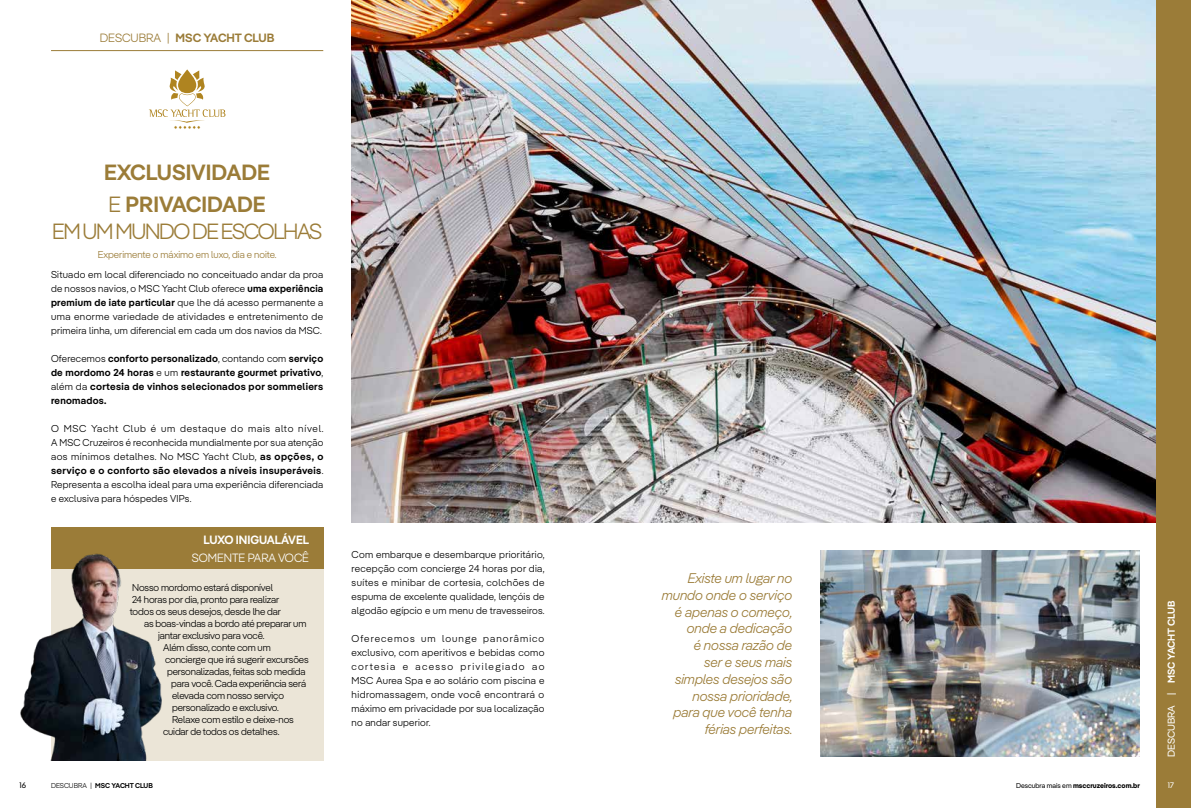
<style>
.page{position:relative;width:1191px;height:808px;background:#fff}
.page>*{position:absolute;margin:0;border:0;box-sizing:border-box;transform-origin:0 0}
.t1{font:600 22px/32.1px "MSC Pangea";color:#9b7c38}
.t2{font:300 22px "MSC Pangea";letter-spacing:-.06em;color:#9b7c38}
.t3{font:italic 300 14px/16.8px "MSC Pangea";color:#9b7c38;text-align:right}
.t4{font:600 12px "MSC Pangea";color:#9b7c38}
.t5{font:600 12px "MSC Pangea";color:#fff}
.t6{font:300 12px "MSC Pangea";color:#fff}
.t7{font:300 10px/14px "MSC Pangea";letter-spacing:-.01em;color:#000;text-align:justify}
.t8{font:600 10px/14px "MSC Pangea";letter-spacing:.03em;color:#000;text-align:justify}
.t9{font:300 10px "MSC Pangea";color:#9b7c38}
.t10{font:600 10px "MSC Pangea";color:#fff}
.t11{font:8px "MSC Pangea";color:#fff}
.t12{font:8px "MSC Pangea";color:#000}
.t13{font:700 7px "MSC Pangea";color:#000}
.t14{font:600 7px "MSC Pangea";color:#000}
.t15{font:300 7px "MSC Pangea";color:#000}
.s1{font-weight:300}
.s2{font-weight:600}
.s3{font-weight:400}
</style>
<div class="page">
<img style="left:351px;top:0;width:806px;height:522px">
<img style="left:820px;top:550px;width:320px;height:207px">
<hr style="left:51px;top:50px;width:272px;height:1px;background:#9b7c38">
<svg style="left:149px;top:70px;width:76px;height:59px"></svg>
<div style="left:51px;top:527px;width:272px;height:234px;background:#ebe5d7"></div>
<div style="left:51px;top:527px;width:272px;height:43px;background:#9b7c38"></div>
<img style="left:20px;top:553px;width:149px;height:208px">
<div style="left:1157px;top:0;width:34px;height:808px;background:#9b7c38"></div>
<p class="t4" style="left:100px;top:29px;width:176px"><span class="s1">DESCUBRA |</span> MSC YACHT CLUB</p>
<h1 class="t1" style="left:104px;top:155px;width:167px">EXCLUSIVIDADE<br><span class="s1">E</span> PRIVACIDADE</h1>
<h1 class="t2" style="left:52px;top:215px;width:271px">EM UM MUNDO DE ESCOLHAS</h1>
<p class="t9" style="left:98px;top:248px;width:180px">Experimente o máximo em luxo, dia e noite.</p>
<p class="t7" style="left:51px;top:267px;width:274px">Situado em local diferenciado no conceituado andar da proa de nossos navios, o MSC Yacht Club oferece <span class="s2">uma experiência premium de iate particular</span> que lhe dá acesso permanente a uma enorme variedade de atividades e entretenimento de primeira linha, um diferencial em cada um dos navios da MSC.</p>
<p class="t8" style="left:51px;top:351px;width:274px"><span class="s1">Oferecemos</span> conforto personalizado<span class="s1">, contando com</span> serviço de mordomo 24 horas <span class="s1">e um</span> restaurante gourmet privativo<span class="s1">, além da</span> cortesia de vinhos selecionados por sommeliers renomados.</p>
<p class="t7" style="left:51px;top:421px;width:274px">O MSC Yacht Club é um destaque do mais alto nível.<br>A MSC Cruzeiros é reconhecida mundialmente por sua atenção aos mínimos detalhes. No MSC Yacht Club, <span class="s2">as opções, o serviço e o conforto são elevados a níveis insuperáveis</span>.<br>Representa a escolha ideal para uma experiência diferenciada e exclusiva para hóspedes VIPs.</p>
<p class="t5" style="left:203px;top:531px;width:107px">LUXO INIGUALÁVEL</p>
<p class="t6" style="left:192px;top:549px;width:119px">SOMENTE PARA VOCÊ</p>
<p class="t7" style="left:132px;top:580px;width:142px">Nosso mordomo estará disponível</p>
<p class="t7" style="left:132px;top:592px;width:149px">24 horas por dia, pronto para realizar</p>
<p class="t7" style="left:130px;top:604px;width:153px">todos os seus desejos, desde lhe dar</p>
<p class="t7" style="left:144px;top:616px;width:164px">as boas-vindas a bordo até preparar um</p>
<p class="t7" style="left:158px;top:628px;width:108px">jantar exclusivo para você.</p>
<p class="t7" style="left:163px;top:640px;width:109px">Além disso, conte com um</p>
<p class="t7" style="left:165px;top:652px;width:145px">concierge que irá sugerir excursões</p>
<p class="t7" style="left:167px;top:664px;width:140px">personalizadas, feitas sob medida</p>
<p class="t7" style="left:171px;top:676px;width:136px">para você. Cada experiência será</p>
<p class="t7" style="left:172px;top:688px;width:113px">elevada com nosso serviço</p>
<p class="t7" style="left:172px;top:700px;width:108px">personalizado e exclusivo.</p>
<p class="t7" style="left:172px;top:712px;width:123px">Relaxe com estilo e deixe-nos</p>
<p class="t7" style="left:163px;top:724px;width:118px">cuidar de todos os detalhes.</p>
<p class="t7" style="left:351px;top:547px;width:194px">Com embarque e desembarque prioritário, recepção com concierge 24 horas por dia, suítes e minibar de cortesia, colchões de espuma de excelente qualidade, lençóis de algodão egípcio e um menu de travesseiros.</p>
<p class="t7" style="left:351px;top:631px;width:194px">Oferecemos um lounge panorâmico exclusivo, com aperitivos e bebidas como cortesia e acesso privilegiado ao MSC Aurea Spa e ao solário com piscina e hidromassagem, onde você encontrará o máximo em privacidade por sua localização no andar superior.</p>
<h2 class="t3" style="left:662px;top:569px;width:132px">Existe um lugar no mundo onde o serviço é apenas o começo, onde a dedicação<br>é nossa razão de<br>ser e seus mais simples desejos são nossa prioridade,<br>para que você tenha férias perfeitas.</h2>
<p class="t12" style="left:20px;top:780px;width:8px">16</p>
<p class="t15" style="left:51px;top:781px;width:11px">Descubra</p>
<p class="t14" style="left:90px;top:781px;width:64px"><span class="s1">|</span> MSC YACHT CLUB</p>
<p class="t13" style="left:1016px;top:780px;width:125px"><span class="s3">Descubra mais em</span> msccruzeiros.com.br</p>
<p class="t10" style="left:1164px;top:683px;width:84px;rotate:-90deg">MSC YACHT CLUB</p>
<p class="t10" style="left:1164px;top:757px;width:140px;rotate:-90deg"><span class="s3">DESCUBRA |</span> LOREM IPSUM</p>
<p class="t11" style="left:1168px;top:780px;width:8px">17</p>
</div>
